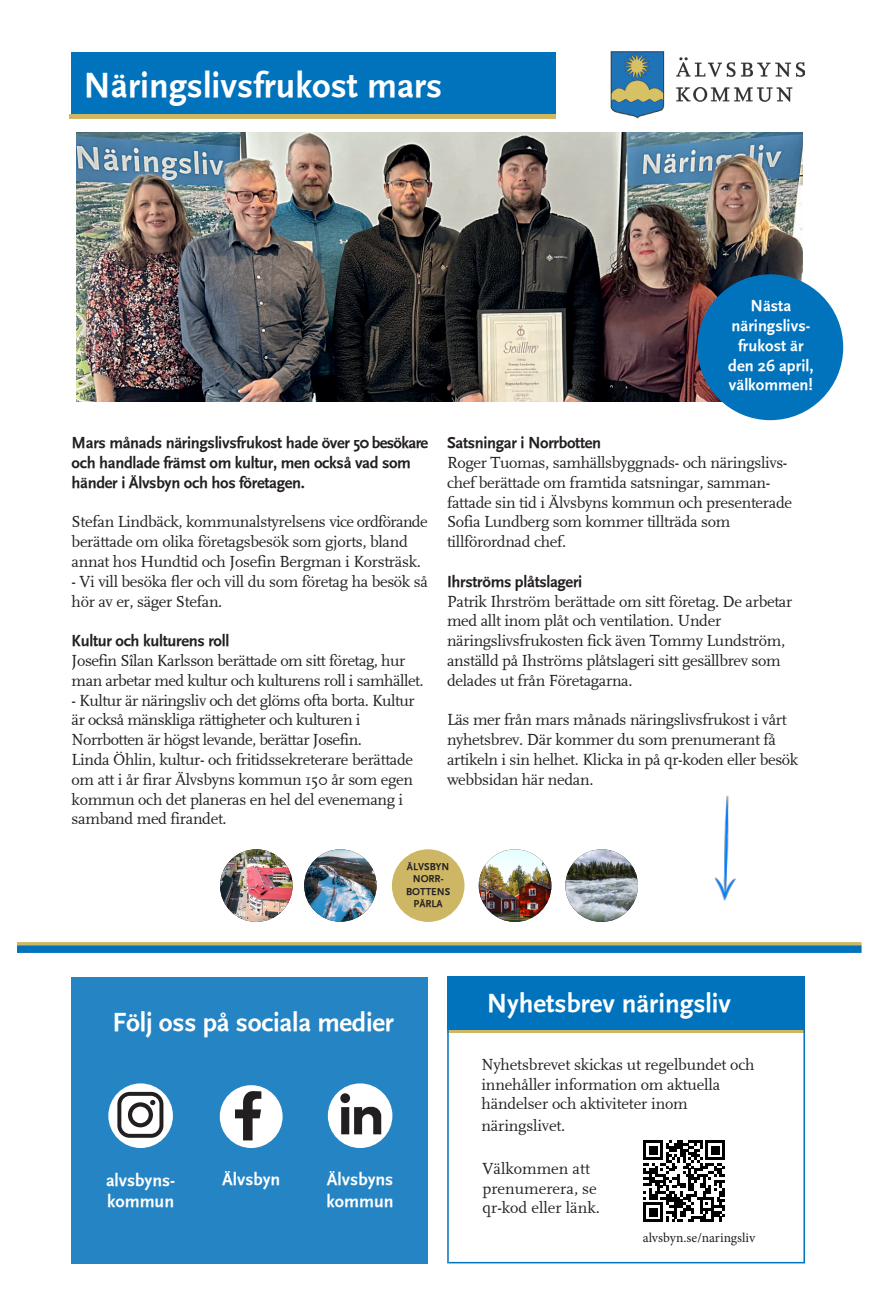
<style>
.page{position:relative;width:876px;height:1310px;background:#fff}
.page>*{position:absolute;margin:0;border:0;box-sizing:border-box;transform-origin:0 0}
.t1{font:700 36px "Scala Sans";color:#fff}
.t2{font:700 27px "Scala Sans";color:#fff}
.t3{font:700 18px/21.6px "Scala Sans";color:#fff}
.t4{font:16.5px/19.8px "FF Scala";letter-spacing:-.02em;color:#231f20}
.t5{font:700 16.5px/19.8px "Scala Sans";letter-spacing:-.02em;color:#231f20}
.t6{font:700 16.5px/19.8px "Scala Sans";color:#fff;text-align:center}
.t7{font:16.5px/19.8px "FF Scala";color:#231f20}
.t8{font:13.5px "Minion Pro";color:#231f20}
.t9{font:700 10.35px/12.5px "Scala Sans";color:#231f20;text-align:center}
</style>
<div class="page">
<img style="left:76px;top:133px;width:726px;height:268px">
<img style="left:304px;top:849px;width:73px;height:72px;border-radius:36px">
<img style="left:220px;top:849px;width:73px;height:73px;border-radius:36px">
<div style="left:392px;top:849px;width:72px;height:73px;background:#ceb764;border-radius:50%"></div>
<img style="left:479px;top:849px;width:72px;height:73px;border-radius:36px">
<img style="left:565px;top:849px;width:73px;height:73px;border-radius:36px">
<div style="left:71px;top:52px;width:484px;height:66px;background:#0073bc"></div>
<hr style="left:69px;top:114px;width:486px;height:4px;background:#ceb764">
<img style="left:610px;top:52px;width:195px;height:66px">
<div style="left:697px;top:274px;width:146px;height:146px;background:#0073bc;border-radius:50%"></div>
<svg style="left:17px;top:942px;width:844px;height:3px;background:#cfb968"></svg>
<div style="left:17px;top:945px;width:844px;height:8px;background:#0073bc"></div>
<svg style="left:643px;top:1140px;width:82px;height:82px"></svg>
<div style="left:71px;top:977px;width:357px;height:286px;background:#2484c4"></div>
<svg style="left:108px;top:1083px;width:65px;height:65px"></svg>
<svg style="left:220px;top:1085px;width:63px;height:63px"></svg>
<svg style="left:328px;top:1083px;width:64px;height:65px"></svg>
<div style="left:447px;top:977px;width:358px;height:54px;background:#0073bc"></div>
<hr style="left:447px;top:1031px;width:358px;height:2px;background:#ceb764">
<hr style="left:447px;top:1018px;width:2px;height:245px;background:#0073bc">
<hr style="left:449px;top:1262px;width:355px;height:1px;background:#0073bc">
<hr style="left:803px;top:1018px;width:2px;height:245px;background:#0073bc">
<img style="left:715px;top:795px;width:21px;height:106px">
<p class="t1" style="left:84px;top:66px;width:360px">Näringslivsfrukost mars</p>
<p class="t6" style="left:728px;top:296px;width:87px">Nästa näringslivs&shy;frukost är den 26 april, välkommen!</p>
<p class="t5" style="left:72px;top:433px;width:358px">Mars månads näringslivsfrukost hade över 50 besökare och handlade främst om kultur, men också vad som händer i Älvsbyn och hos företagen.</p>
<p class="t4" style="left:72px;top:512px;width:358px">Stefan Lindbäck, kommunalstyrelsens vice ordförande berättade om olika företagsbesök som gjorts, bland annat hos Hundtid och Josefin Bergman i Korsträsk.</p>
<p class="t4" style="left:72px;top:572px;width:358px">- Vi vill besöka fler och vill du som företag ha besök så hör av er, säger Stefan.</p>
<p class="t5" style="left:72px;top:631px;width:159px">Kultur och kulturens roll</p>
<p class="t4" style="left:72px;top:651px;width:354px">Josefin Sîlan Karlsson berättade om sitt företag, hur man arbetar med kultur och kulturens roll i samhället.</p>
<p class="t4" style="left:72px;top:690px;width:344px">- Kultur är näringsliv och det glöms ofta borta. Kultur är också mänskliga rättigheter och kulturen i Norrbotten är högst levande, berättar Josefin.<br>Linda Öhlin, kultur- och fritidssekreterare berättade om att i år firar Älvsbyns kommun 150 år som egen kommun och det planeras en hel del evenemang i samband med firandet.</p>
<p class="t5" style="left:447px;top:433px;width:156px">Satsningar i Norrbotten</p>
<p class="t4" style="left:447px;top:453px;width:347px">Roger Tuomas, samhällsbyggnads- och näringslivs&shy;chef berättade om framtida satsningar, samman&shy;fattade sin tid i Älvsbyns kommun och presenterade Sofia Lundberg som kommer tillträda som tillförordnad chef.</p>
<p class="t5" style="left:447px;top:572px;width:137px">Ihrströms plåtslageri</p>
<p class="t4" style="left:447px;top:591px;width:347px">Patrik Ihrström berättade om sitt företag. De arbetar med allt inom plåt och ventilation. Under näringslivsfrukosten fick även Tommy Lundström, anställd på Ihströms plåtslageri sitt gesällbrev som delades ut från Företagarna.</p>
<p class="t4" style="left:447px;top:710px;width:353px">Läs mer från mars månads näringslivsfrukost i vårt nyhetsbrev. Där kommer du som prenumerant få artikeln i sin helhet. Klicka in på qr-koden eller besök webbsidan här nedan.</p>
<p class="t9" style="left:406px;top:860px;width:46px">ÄLVSBYN<br>NORR-<br>BOTTENS</p>
<p class="t9" style="left:414px;top:898px;width:31px">PÄRLA</p>
<p class="t2" style="left:112px;top:1007px;width:283px">Följ oss på sociala medier</p>
<p class="t3" style="left:106px;top:1169px;width:71px">alvsbyns&shy;kommun</p>
<p class="t3" style="left:222px;top:1168px;width:60px">Älvsbyn</p>
<p class="t3" style="left:326px;top:1168px;width:69px">Älvsbyns kommun</p>
<p class="t2" style="left:487px;top:988px;width:246px">Nyhetsbrev näringsliv</p>
<p class="t4" style="left:481px;top:1054px;width:275px">Nyhetsbrevet skickas ut regelbundet och innehåller information om aktuella händelser och aktiviteter inom</p>
<p class="t4" style="left:481px;top:1116px;width:85px">näringslivet.</p>
<p class="t7" style="left:483px;top:1158px;width:119px">Välkommen att prenumerera, se qr-kod eller länk.</p>
<p class="t8" style="left:643px;top:1228px;width:114px">alvsbyn.se/naringsliv</p>
</div>
